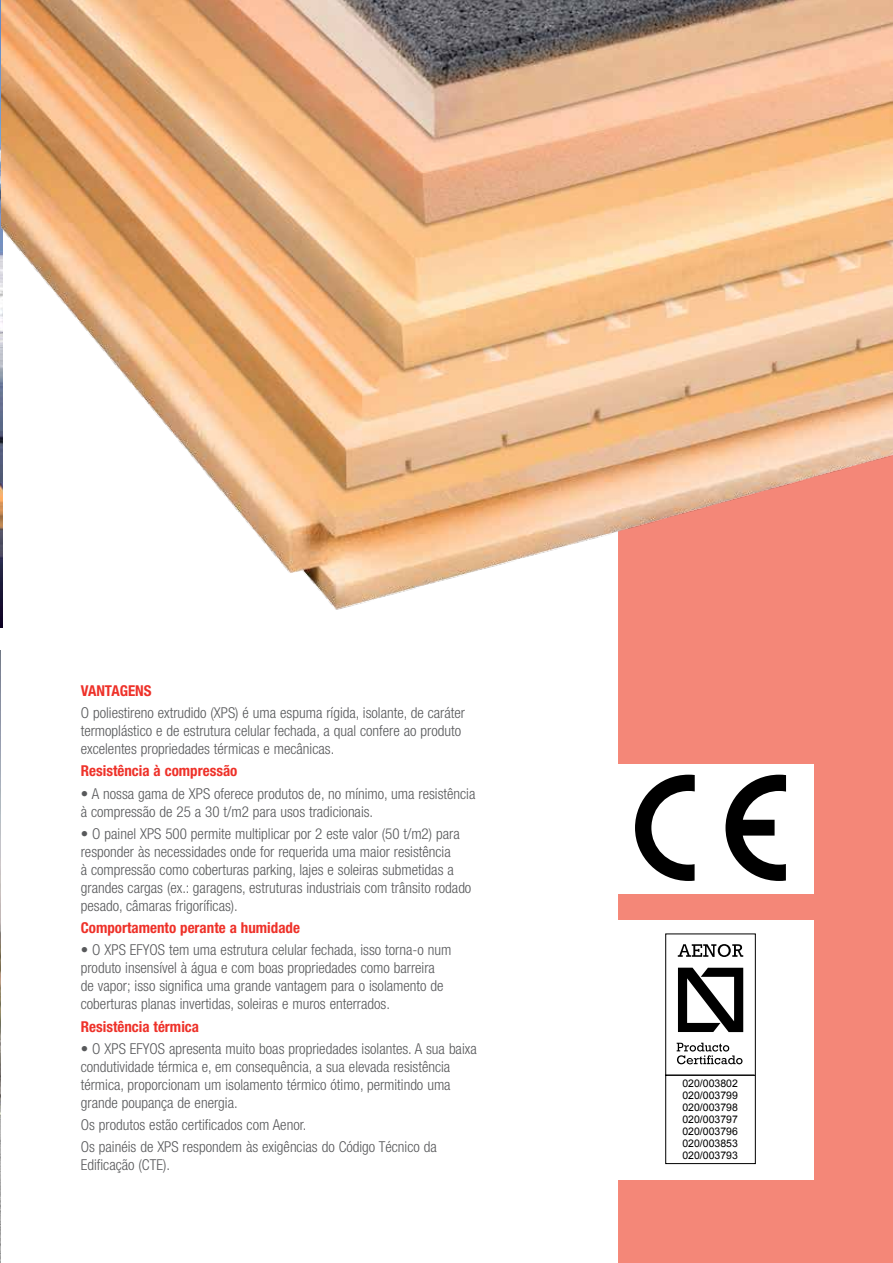
<style>
.page{position:relative;width:893px;height:1263px;background:#fff}
.page>*{position:absolute;margin:0;border:0;box-sizing:border-box;transform-origin:0 0}
.t1{font:300 condensed 15px/18px "Helvetica Neue";color:#58595b}
.t2{font:700 condensed 15px "Helvetica Neue";color:#ee3129}
.t3{font:10.5px/12px "Arial";color:#000;text-align:justify}
</style>
<div class="page">
<img style="left:0;top:651px;width:1px;height:612px">
<img style="left:0;top:0;width:618px;height:627px">
<svg style="left:618px;top:0;width:275px;height:1263px;background:#f1a387"></svg>
<div style="left:601px;top:764px;width:212px;height:130px;background:#fff"></div>
<div style="left:601px;top:920px;width:212px;height:259px;background:#fff"></div>
<svg style="left:635px;top:775px;width:60px;height:106px"></svg>
<svg style="left:725px;top:775px;width:61px;height:106px"></svg>
<svg style="left:665px;top:933px;width:91px;height:231px"></svg>
<p class="t2" style="left:81px;top:681px;width:72px">VANTAGENS</p>
<p class="t1" style="left:81px;top:704px;width:386px">O poliestireno extrudido (XPS) é uma espuma rígida, isolante, de caráter termoplástico e de estrutura celular fechada, a qual confere ao produto excelentes propriedades térmicas e mecânicas.</p>
<p class="t2" style="left:81px;top:762px;width:158px">Resistência à compressão</p>
<p class="t1" style="left:81px;top:784px;width:396px">• A nossa gama de XPS oferece produtos de, no mínimo, uma resistência à compressão de 25 a 30 t/m2 para usos tradicionais.</p>
<p class="t1" style="left:81px;top:824px;width:392px">• O painel XPS 500 permite multiplicar por 2 este valor (50 t/m2) para responder às necessidades onde for requerida uma maior resistência<br>à compressão como coberturas parking, lajes e soleiras submetidas a grandes cargas (ex.: garagens, estruturas industriais com trânsito rodado pesado, câmaras frigoríficas).</p>
<p class="t2" style="left:81px;top:919px;width:221px">Comportamento perante a humidade</p>
<p class="t1" style="left:81px;top:941px;width:372px">• O XPS EFYOS tem uma estrutura celular fechada, isso torna-o num produto insensível à água e com boas propriedades como barreira de vapor; isso significa uma grande vantagem para o isolamento de coberturas planas invertidas, soleiras e muros enterrados.</p>
<p class="t2" style="left:81px;top:1017px;width:120px">Resistência térmica</p>
<p class="t1" style="left:81px;top:1039px;width:397px">• O XPS EFYOS apresenta muito boas propriedades isolantes. A sua baixa condutividade térmica e, em consequência, a sua elevada resistência térmica, proporcionam um isolamento térmico ótimo, permitindo uma grande poupança de energia.</p>
<p class="t1" style="left:81px;top:1113px;width:358px;line-height:22.2px">Os produtos estão certificados com Aenor.<br>Os painéis de XPS respondem às exigências do Código Técnico da</p>
<p class="t1" style="left:81px;top:1156px;width:91px">Edificação (CTE).</p>
<p class="t3" style="left:682px;top:1078px;width:57px">020/003802<br>020/003799<br>020/003798<br>020/003797<br>020/003796<br>020/003853<br>020/003793</p>
</div>
